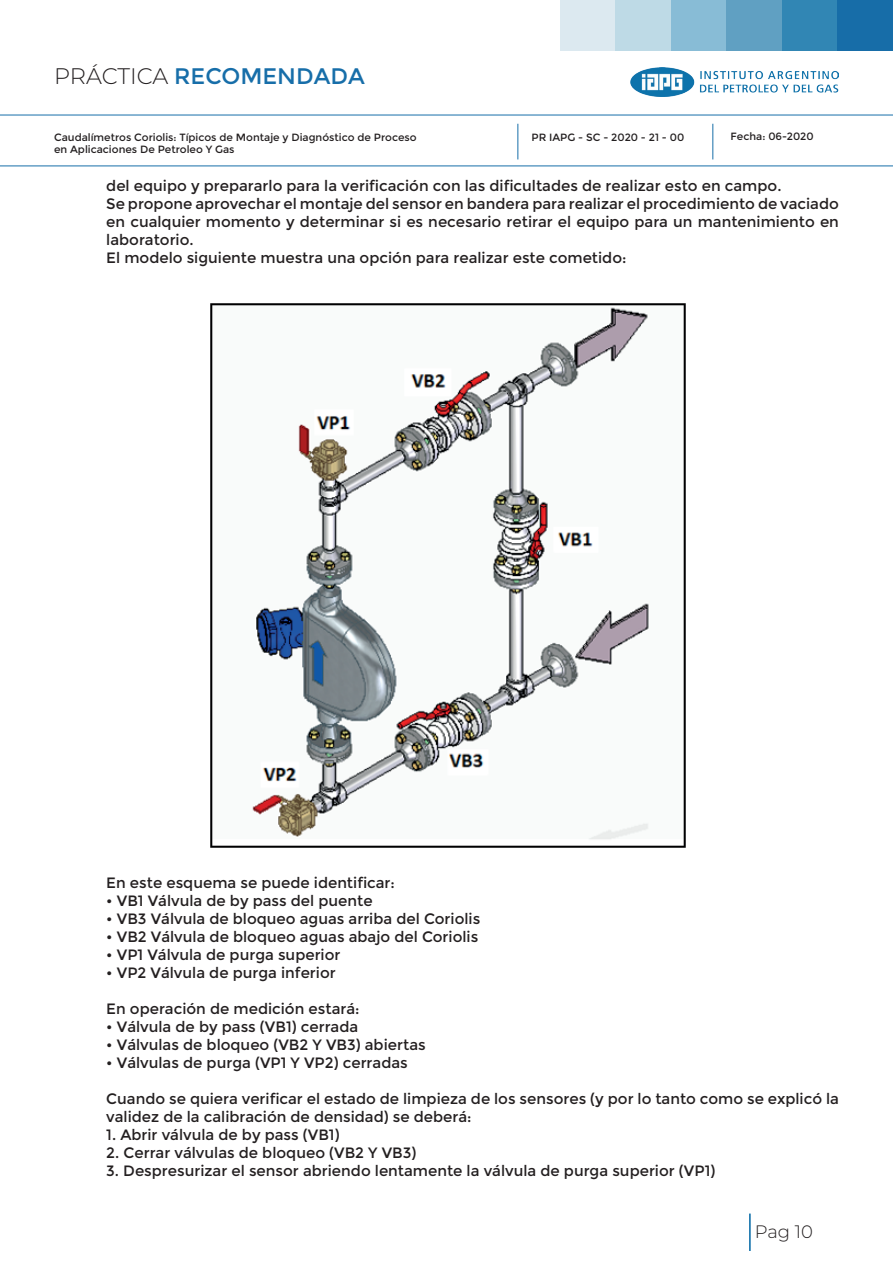
<style>
.page{position:relative;width:893px;height:1263px;background:#fff}
.page>*{position:absolute;margin:0;border:0;box-sizing:border-box;transform-origin:0 0}
.t1{font:22.5px "Montserrat";color:#176ea9}
.t2{font:300 18px "Montserrat";color:#231f20}
.t3{font:15px/18px "Montserrat";color:#231f20}
.t4{font:10.5px "Montserrat";color:#231f20}
.s1{font-weight:300;color:#231f20}
</style>
<div class="page">
<div style="left:560px;top:0;width:56px;height:50px;background:#dce9f0"></div>
<div style="left:616px;top:0;width:55px;height:50px;background:#bedae6"></div>
<div style="left:671px;top:0;width:56px;height:50px;background:#88bcd6"></div>
<div style="left:727px;top:0;width:55px;height:50px;background:#60a0c2"></div>
<div style="left:782px;top:0;width:55px;height:50px;background:#3186b4"></div>
<div style="left:837px;top:0;width:56px;height:50px;background:#176da8"></div>
<hr style="left:749px;top:1213px;width:2px;height:38px;background:#0067a5">
<hr style="left:0;top:115px;width:893px;height:1px;background:#176ea9">
<hr style="left:518px;top:124px;width:1px;height:35px;background:#176ea9">
<hr style="left:713px;top:124px;width:1px;height:35px;background:#176ea9">
<hr style="left:0;top:166px;width:893px;height:1px;background:#176ea9">
<img style="left:630px;top:67px;width:209px;height:30px">
<img style="left:210px;top:303px;width:475px;height:545px">
<h1 class="t1" style="left:54px;top:63px;width:312px"><span class="s1">PRÁCTICA</span> RECOMENDADA</h1>
<p class="t4" style="left:54px;top:131px;width:364px">Caudalímetros Coriolis: Típicos de Montaje y Diagnóstico de Proceso</p>
<p class="t4" style="left:531px;top:131px;width:154px">PR IAPG - SC - 2020 - 21 - 00</p>
<p class="t4" style="left:730px;top:130px;width:85px">Fecha: 06-2020</p>
<p class="t4" style="left:54px;top:143px;width:182px">en Aplicaciones De Petroleo Y Gas</p>
<p class="t3" style="left:106px;top:177px;width:734px">del equipo y prepararlo para la verificación con las dificultades de realizar esto en campo.<br>Se propone aprovechar el montaje del sensor en bandera para realizar el procedimiento de vaciado en cualquier momento y determinar si es necesario retirar el equipo para un mantenimiento en laboratorio.<br>El modelo siguiente muestra una opción para realizar este cometido:</p>
<p class="t3" style="left:106px;top:873px;width:290px">En este esquema se puede identificar:</p>
<p class="t3" style="left:106px;top:891px;width:268px">• VB1 Válvula de by pass del puente</p>
<p class="t3" style="left:106px;top:909px;width:375px">• VB3 Válvula de bloqueo aguas arriba del Coriolis</p>
<p class="t3" style="left:106px;top:927px;width:373px">• VB2 Válvula de bloqueo aguas abajo del Coriolis</p>
<p class="t3" style="left:106px;top:945px;width:236px">• VP1 Válvula de purga superior</p>
<p class="t3" style="left:106px;top:963px;width:231px">• VP2 Válvula de purga inferior</p>
<p class="t3" style="left:106px;top:999px;width:255px">En operación de medición estará:</p>
<p class="t3" style="left:106px;top:1017px;width:253px">• Válvula de by pass (VB1) cerrada</p>
<p class="t3" style="left:106px;top:1035px;width:321px">• Válvulas de bloqueo (VB2 Y VB3) abiertas</p>
<p class="t3" style="left:106px;top:1053px;width:303px">• Válvulas de purga (VP1 Y VP2) cerradas</p>
<p class="t3" style="left:106px;top:1089px;width:734px">Cuando se quiera verificar el estado de limpieza de los sensores (y por lo tanto como se explicó la validez de la calibración de densidad) se deberá:</p>
<p class="t3" style="left:106px;top:1125px;width:235px">1. Abrir válvula de by pass (VB1)</p>
<p class="t3" style="left:106px;top:1143px;width:312px">2. Cerrar válvulas de bloqueo (VB2 Y VB3)</p>
<p class="t3" style="left:106px;top:1161px;width:611px">3. Despresurizar el sensor abriendo lentamente la válvula de purga superior (VP1)</p>
<p class="t2" style="left:755px;top:1219px;width:60px">Pag 10</p>
</div>
